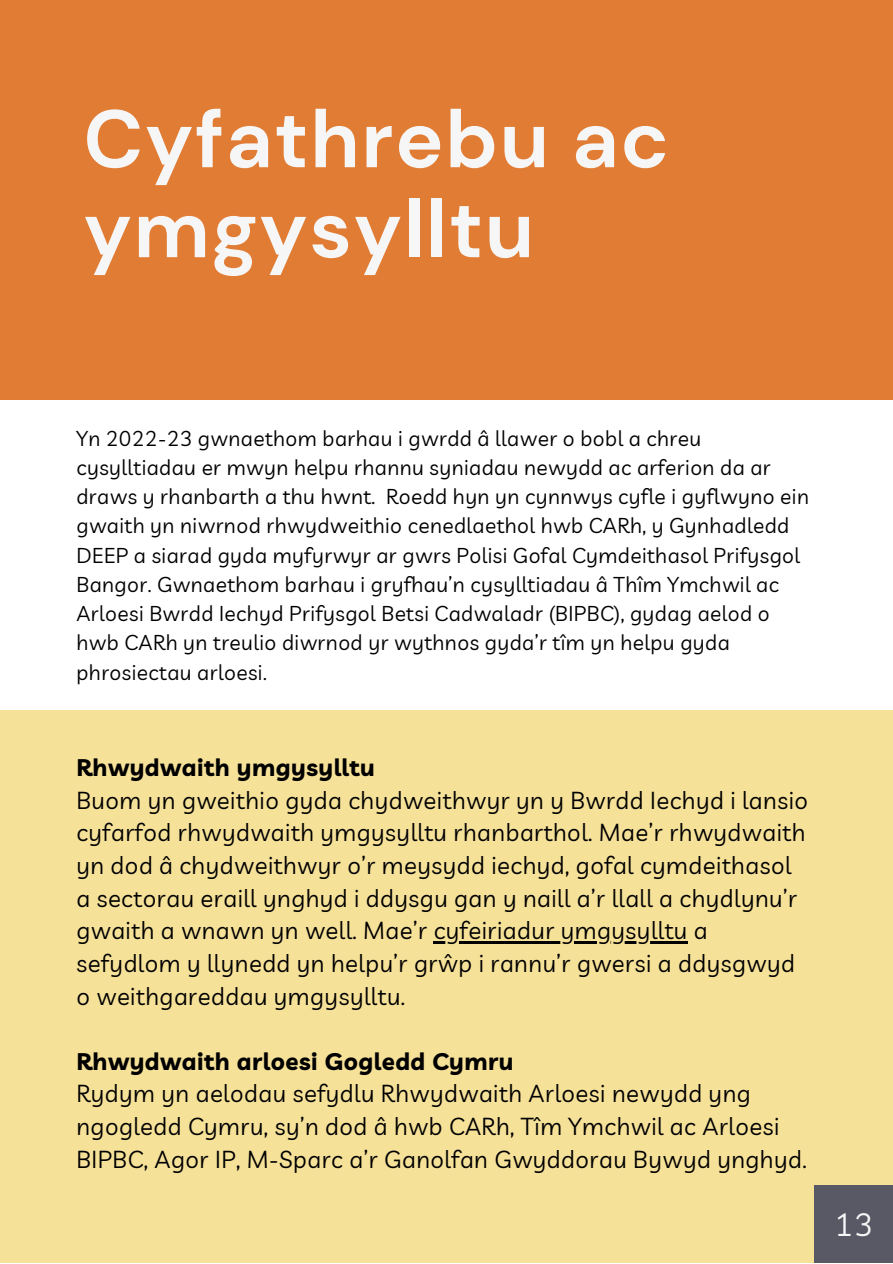
<style>
.page{position:relative;width:893px;height:1264px;background:#fff}
.page>*{position:absolute;margin:0;border:0;box-sizing:border-box;transform-origin:0 0}
.t1{font:700 81.15px/89.8px "DM Sans";letter-spacing:.02em;color:#f7f6f6}
.t2{font:31.5px "Livvic";color:#f7f6f6}
.t3{font:24px/32.5px "Livvic";letter-spacing:.02em;color:#000}
.t4{font:700 24px "Livvic";letter-spacing:.02em;color:#000}
.t5{font:21px/29.2px "Livvic";letter-spacing:.02em;color:#000}
</style>
<div class="page">
<div style="left:0;top:0;width:892px;height:399px;background:#e17c34"></div>
<div style="left:0;top:710px;width:892px;height:552px;background:#f6e199"></div>
<div style="left:813px;top:1184px;width:79px;height:78px;background:#585965"></div>
<hr style="left:433px;top:941px;width:254px;height:2px;background:#000">
<p class="t1" style="left:83px;top:95px;width:587px">Cyfathrebu ac ymgysylltu</p>
<p class="t5" style="left:76px;top:423px;width:734px">Yn 2022-23 gwnaethom barhau i gwrdd â llawer o bobl a chreu cysylltiadau er mwyn helpu rhannu syniadau newydd ac arferion da ar draws y rhanbarth a thu hwnt. Roedd hyn yn cynnwys cyfle i gyflwyno ein gwaith yn niwrnod rhwydweithio cenedlaethol hwb CARh, y Gynhadledd DEEP a siarad gyda myfyrwyr ar gwrs Polisi Gofal Cymdeithasol Prifysgol Bangor. Gwnaethom barhau i gryfhau’n cysylltiadau â Thîm Ymchwil ac Arloesi Bwrdd Iechyd Prifysgol Betsi Cadwaladr (BIPBC), gydag aelod o hwb CARh yn treulio diwrnod yr wythnos gyda’r tîm yn helpu gyda phrosiectau arloesi.</p>
<p class="t4" style="left:76px;top:752px;width:300px">Rhwydwaith ymgysylltu</p>
<p class="t3" style="left:76px;top:783px;width:733px">Buom yn gweithio gyda chydweithwyr yn y Bwrdd Iechyd i lansio cyfarfod rhwydwaith ymgysylltu rhanbarthol. Mae’r rhwydwaith yn dod â chydweithwyr o’r meysydd iechyd, gofal cymdeithasol a sectorau eraill ynghyd i ddysgu gan y naill a’r llall a chydlynu’r gwaith a wnawn yn well. Mae’r cyfeiriadur ymgysylltu a sefydlom y llynedd yn helpu’r grŵp i rannu’r gwersi a ddysgwyd o weithgareddau ymgysylltu.</p>
<p class="t4" style="left:76px;top:1045px;width:438px">Rhwydwaith arloesi Gogledd Cymru</p>
<p class="t3" style="left:76px;top:1076px;width:731px">Rydym yn aelodau sefydlu Rhwydwaith Arloesi newydd yng ngogledd Cymru, sy’n dod â hwb CARh, Tîm Ymchwil ac Arloesi<br>BIPBC, Agor IP, M-Sparc a’r Ganolfan Gwyddorau Bywyd ynghyd.</p>
<p class="t2" style="left:834px;top:1203px;width:40px">13</p>
</div>
